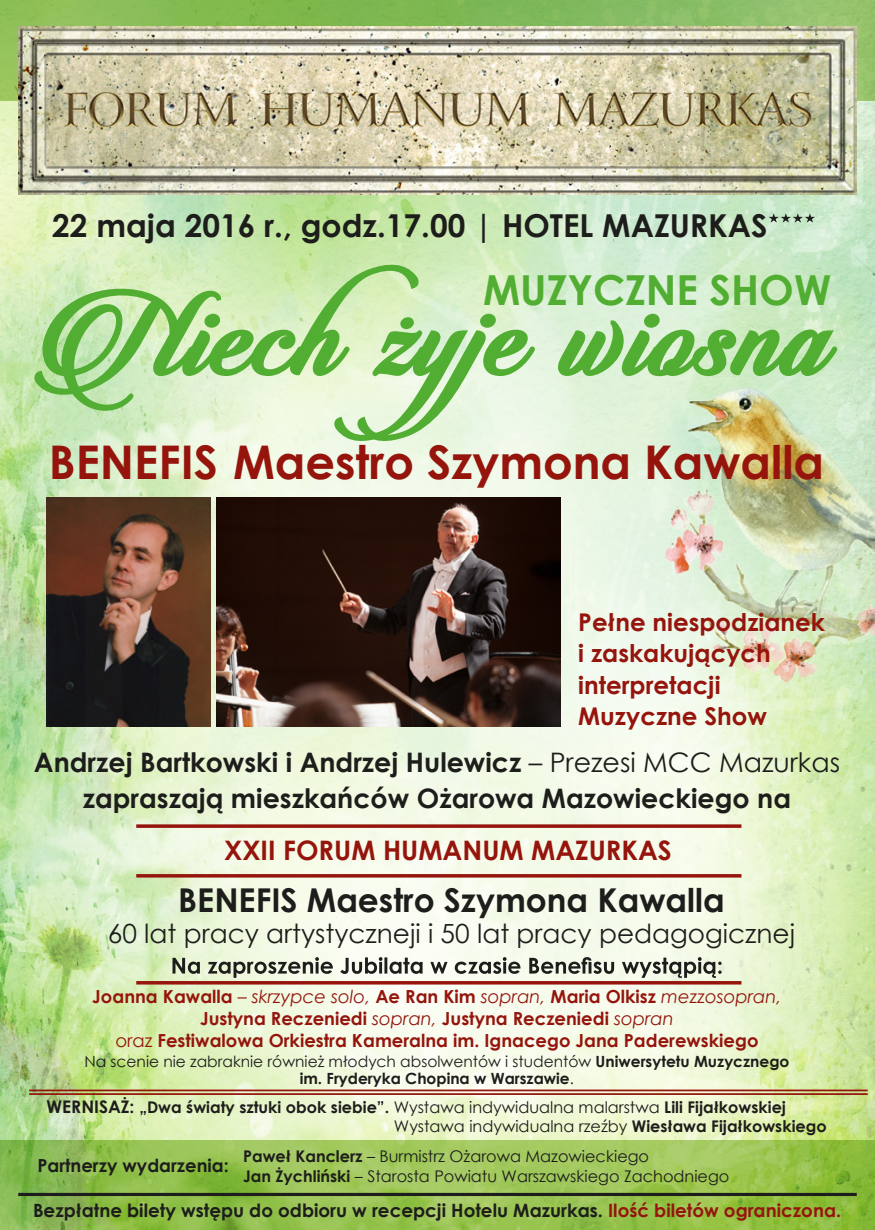
<style>
.page{position:relative;width:875px;height:1230px;background:#fff}
.page>*{position:absolute;margin:0;border:0;box-sizing:border-box;transform-origin:0 0}
.t1{font:131.42px "Candlescript Demo Version";letter-spacing:.025em;color:#52ae32}
.t2{font:700 46.38px "Century Gothic";color:#95150d}
.t3{font:700 41.3px "Century Gothic";color:#52ae32}
.t4{font:700 32.73px "Century Gothic";color:#1d1d1b}
.t5{font:700 31.5px "Century Gothic";color:#1d1d1b}
.t6{font:700 26.78px/36.1px "Century Gothic";color:#1d1d1b;text-align:center}
.t7{font:700 26.78px "Century Gothic";color:#95150d}
.t8{font:26.43px "Century Gothic";color:#1d1d1b}
.t9{font:700 24.5px/31.5px "Century Gothic";color:#95150d}
.t10{font:700 18.38px "Century Gothic";color:#1d1d1b}
.t11{font:700 18.03px/21.5px "Century Gothic";color:#95150d;text-align:center}
.t12{font:700 18.03px "Century Gothic";color:#1d1d1b}
.t13{font:700 16.1px/19.2px "Century Gothic";color:#1d1d1b}
.t14{font:16.1px/19.2px "Century Gothic";color:#1d1d1b}
.t15{font:15.4px/17px "Century Gothic";color:#1d1d1b;text-align:center}
.s1{font-weight:400}
.s2{font-weight:400;font-style:italic}
.s3{font-weight:700}
.s4{font-size:17.32px}
.s5{color:#95150d}
</style>
<div class="page">
<img style="left:0;top:0;width:875px;height:1229px">
<svg style="left:0;top:0;width:874px;height:100px;background:#8abd5e"></svg>
<svg style="left:35px;top:260px;width:501px;height:185px;background:#c4e5b0"></svg>
<svg style="left:557px;top:311px;width:282px;height:71px;background:#abd99c"></svg>
<img style="left:47px;top:498px;width:163px;height:228px">
<img style="left:216px;top:498px;width:344px;height:228px">
<img style="left:18px;top:27px;width:839px;height:168px">
<svg style="left:769px;top:213px;width:46px;height:9px"></svg>
<svg style="left:0;top:1139px;width:874px;height:90px;background:#96c152"></svg>
<hr style="left:136px;top:824px;width:605px;height:3px;background:#95150d">
<svg style="left:136px;top:873px;width:605px;height:4px;background:#ae5246"></svg>
<hr style="left:18px;top:1192px;width:839px;height:3px;background:#1d1d1b">
<hr style="left:29px;top:1089px;width:839px;height:2px;background:#95150d">
<hr style="left:29px;top:1092px;width:839px;height:2px;background:#95150d">
<svg style="left:173px;top:956px;width:549px;height:21px"></svg>
<svg style="left:136px;top:980px;width:605px;height:4px;background:#ad5045"></svg>
<div style="left:401px;top:318px;width:12px;height:10px;background:#52ae32;border-radius:5px"></div>
<div style="left:400px;top:317px;width:14px;height:12px;border:2px solid #52ae32;border-radius:5px"></div>
<h3 class="t5" style="left:52px;top:201px;width:717px">22 maja 2016 r., godz.17.00 | HOTEL MAZURKAS</h3>
<h1 class="t1" style="left:29px;top:250px;width:793px">Niechzyje wiosna</h1>
<h3 class="t3" style="left:483px;top:259px;width:350px">MUZYCZNE SHOW</h3>
<h2 class="t2" style="left:49px;top:427px;width:777px">BENEFIS Maestro Szymona Kawalla</h2>
<h3 class="t9" style="left:578px;top:605px;width:248px">Pełne niespodzianek i zaskakujących interpretacji<br>Muzyczne Show</h3>
<h3 class="t6" style="left:34px;top:743px;width:808px">Andrzej Bartkowski i Andrzej Hulewicz <span class="s1">– Prezesi MCC Mazurkas </span>zapraszają mieszkańców Ożarowa Mazowieckiego na</h3>
<h3 class="t7" style="left:224px;top:830px;width:449px">XXII FORUM HUMANUM MAZURKAS</h3>
<h3 class="t4" style="left:178px;top:875px;width:548px">BENEFIS Maestro Szymona Kawalla</h3>
<h3 class="t8" style="left:108px;top:915px;width:689px">60 lat pracy artystyczneji i 50 lat pracy pedagogicznej</h3>
<p class="t11" style="left:92px;top:985px;width:691px">Joanna Kawalla <span class="s2">– skrzypce solo,</span> Ae Ran Kim <span class="s2">sopran,</span> Maria Olkisz <span class="s2">mezzosopran,<br></span>Justyna Reczeniedi <span class="s2">sopran,</span> Justyna Reczeniedi <span class="s2">sopran<br></span><span class="s1">oraz</span> Festiwalowa Orkiestra Kameralna im. Ignacego Jana Paderewskiego</p>
<p class="t15" style="left:84px;top:1052px;width:707px">Na scenie nie zabraknie również młodych absolwentów i studentów <span class="s3">Uniwersytetu Muzycznego im. Fryderyka Chopina w Warszawie</span>.</p>
<p class="t13" style="left:394px;top:1096px;width:434px;text-indent:-347px"><span class="s4">WERNISAŻ:</span> „Dwa światy sztuki obok siebie”. <span class="s1">Wystawa indywidualna malarstwa</span> Lili Fijałkowskiej<br><span class="s1">Wystawa indywidualna rzeźby</span> Wiesława Fijałkowskiego</p>
<p class="t12" style="left:38px;top:1151px;width:193px">Partnerzy wydarzenia:</p>
<p class="t14" style="left:243px;top:1146px;width:488px"><span class="s3">Paweł Kanclerz</span> – Burmistrz Ożarowa Mazowieckiego<br><span class="s3">Jan Żychliński</span> – Starosta Powiatu Warszawskiego Zachodniego</p>
<p class="t10" style="left:33px;top:1195px;width:810px">Bezpłatne bilety wstępu do odbioru w recepcji Hotelu Mazurkas. <span class="s5">Ilość biletów ograniczona.</span></p>
</div>
